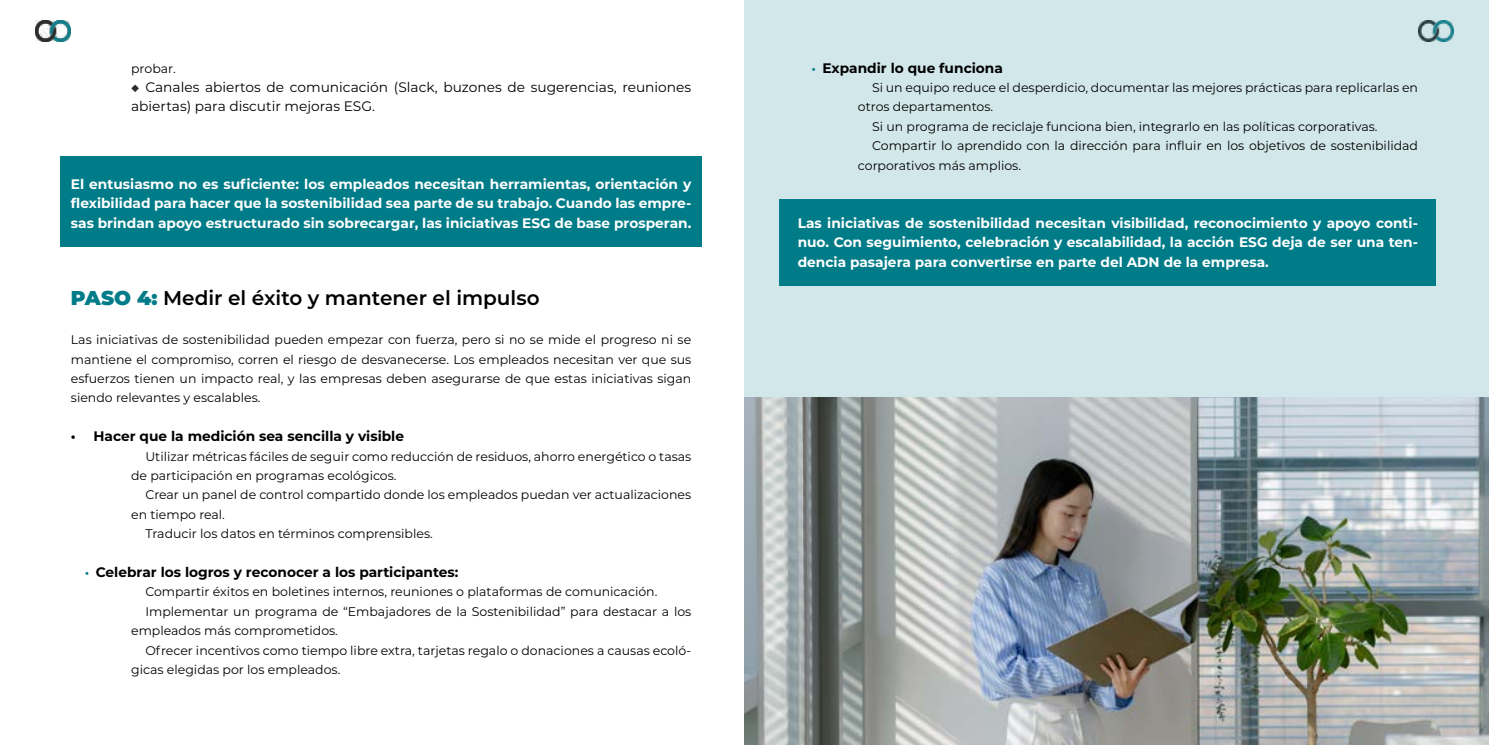
<style>
.page{position:relative;width:1489px;height:745px;background:#fff}
.page>*{position:absolute;margin:0;border:0;box-sizing:border-box;transform-origin:0 0}
.t1{font:600 20px "Montserrat";color:#000}
.t2{font:700 13.75px/19.4px "Montserrat";color:#fff;text-align:justify}
.t3{font:700 13.75px "Montserrat";color:#000}
.t4{font:13.75px/19.4px "Montserrat";color:#000}
.t5{font:12.5px/19.4px "Montserrat";color:#000;text-align:justify}
.s1{color:#2b2b2b}
.s2{font-weight:900;color:#007c89}
.s3{font-family:"Myriad Pro";font-weight:400;color:#007c89}
</style>
<div class="page">
<div style="left:744px;top:0;width:744px;height:744px;background:#d2e7ea"></div>
<img style="left:36px;top:20px;width:35px;height:21px">
<div style="left:779px;top:200px;width:656px;height:86px;background:#007c89"></div>
<img style="left:744px;top:397px;width:744px;height:347px">
<div style="left:60px;top:156px;width:642px;height:91px;background:#007c89"></div>
<p class="t5" style="left:131px;top:58px;width:46px">probar.</p>
<p class="t4" style="left:131px;top:77px;width:561px"><span class="s1">◆</span> Canales abiertos de comunicación (Slack, buzones de sugerencias, reuniones abiertas) para discutir mejoras ESG.</p>
<p class="t2" style="left:71px;top:174px;width:622px">El entusiasmo no es suficiente: los empleados necesitan herramientas, orientación y flexibilidad para hacer que la sostenibilidad sea parte de su trabajo. Cuando las empre&shy;sas brindan apoyo estructurado sin sobrecargar, las iniciativas ESG de base prosperan.</p>
<h1 class="t1" style="left:71px;top:284px;width:470px"><span class="s2">PASO 4:</span> Medir el éxito y mantener el impulso</h1>
<p class="t5" style="left:71px;top:329px;width:622px">Las iniciativas de sostenibilidad pueden empezar con fuerza, pero si no se mide el progreso ni se mantiene el compromiso, corren el riesgo de desvanecerse. Los empleados necesitan ver que sus esfuerzos tienen un impacto real, y las empresas deben asegurarse de que estas iniciativas sigan siendo relevantes y escalables.</p>
<p class="t3" style="left:71px;top:426px;width:335px">• Hacer que la medición sea sencilla y visible</p>
<p class="t5" style="left:131px;top:445px;width:561px;text-indent:14px">Utilizar métricas fáciles de seguir como reducción de residuos, ahorro energético o tasas de participación en programas ecológicos.</p>
<p class="t5" style="left:145px;top:484px;width:547px">Crear un panel de control compartido donde los empleados puedan ver actualizaciones</p>
<p class="t5" style="left:131px;top:504px;width:95px">en tiempo real.</p>
<p class="t5" style="left:145px;top:523px;width:289px">Traducir los datos en términos comprensibles.</p>
<p class="t3" style="left:85px;top:561px;width:375px"><span class="s3">•</span> Celebrar los logros y reconocer a los participantes:</p>
<p class="t5" style="left:145px;top:581px;width:513px">Compartir éxitos en boletines internos, reuniones o plataformas de comunicación.</p>
<p class="t5" style="left:145px;top:600px;width:547px">Implementar un programa de “Embajadores de la Sostenibilidad” para destacar a los</p>
<p class="t5" style="left:131px;top:620px;width:208px">empleados más comprometidos.</p>
<p class="t5" style="left:145px;top:639px;width:547px">Ofrecer incentivos como tiempo libre extra, tarjetas regalo o donaciones a causas ecoló-</p>
<p class="t5" style="left:131px;top:659px;width:211px">gicas elegidas por los empleados.</p>
<p class="t3" style="left:811px;top:58px;width:192px"><span class="s3">•</span> Expandir lo que funciona</p>
<p class="t5" style="left:872px;top:77px;width:547px">Si un equipo reduce el desperdicio, documentar las mejores prácticas para replicarlas en</p>
<p class="t5" style="left:857px;top:97px;width:137px">otros departamentos.</p>
<p class="t5" style="left:872px;top:116px;width:507px">Si un programa de reciclaje funciona bien, integrarlo en las políticas corporativas.</p>
<p class="t5" style="left:872px;top:135px;width:547px">Compartir lo aprendido con la dirección para influir en los objetivos de sostenibilidad</p>
<p class="t5" style="left:857px;top:155px;width:164px">corporativos más amplios.</p>
<p class="t2" style="left:797px;top:212px;width:622px">Las iniciativas de sostenibilidad necesitan visibilidad, reconocimiento y apoyo conti&shy;nuo. Con seguimiento, celebración y escalabilidad, la acción ESG deja de ser una ten&shy;dencia pasajera para convertirse en parte del ADN de la empresa.</p>
</div>
